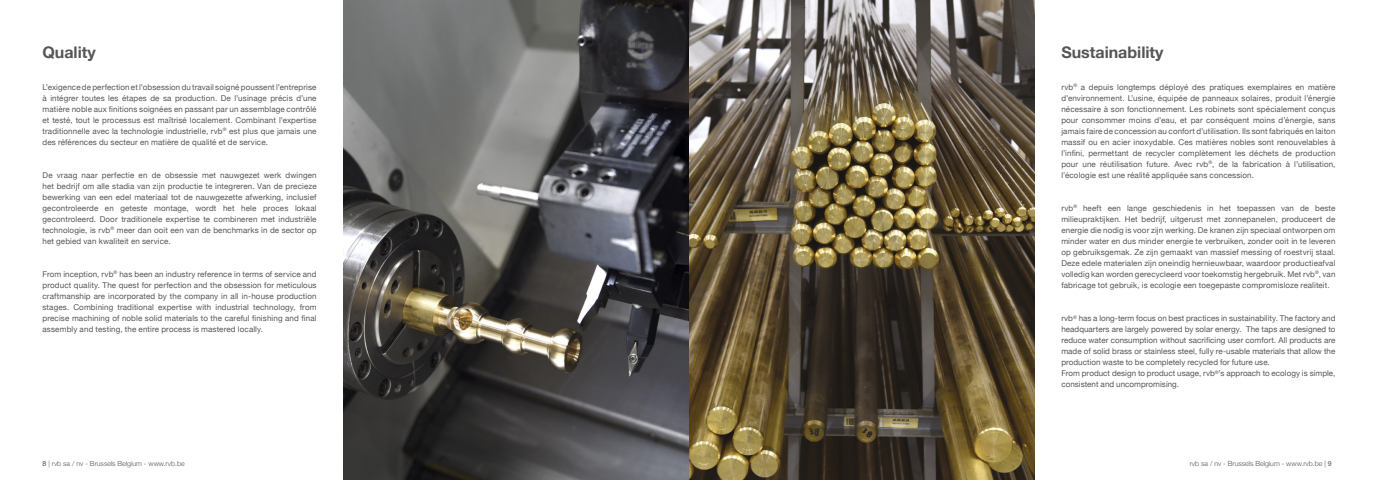
<style>
.page{position:relative;width:1378px;height:480px;background:#fff}
.page>*{position:absolute;margin:0;border:0;box-sizing:border-box;transform-origin:0 0}
.t1{font:700 16px "Helvetica Neue";color:#565656}
.t2{font:8px/11px "Helvetica Neue";letter-spacing:.01em;color:#575656;text-align:justify}
.t3{font:300 7px "Helvetica Neue";color:#565656}
.s1{font-weight:400}
</style>
<div class="page">
<img style="left:343px;top:0;width:692px;height:479px">
<h1 class="t1" style="left:43px;top:43px;width:55px">Quality</h1>
<p class="t2" style="left:43px;top:81px;width:276px">L’exigence de perfection et l’obsession du travail soigné poussent l’entreprise à intégrer toutes les étapes de sa production. De l’usinage précis d’une matière noble aux finitions soignées en passant par un assemblage contrôlé et testé, tout le processus est maîtrisé localement. Combinant l’expertise traditionnelle avec la technologie industrielle, rvb<sup>®</sup> est plus que jamais une des références du secteur en matière de qualité et de service.</p>
<p class="t2" style="left:43px;top:169px;width:276px">De vraag naar perfectie en de obsessie met nauwgezet werk dwingen het bedrijf om alle stadia van zijn productie te integreren. Van de precieze bewerking van een edel materiaal tot de nauwgezette afwerking, inclusief gecontroleerde en geteste montage, wordt het hele proces lokaal gecontroleerd. Door traditionele expertise te combineren met industriële technologie, is rvb<sup>®</sup> meer dan ooit een van de benchmarks in de sector op het gebied van kwaliteit en service.</p>
<p class="t2" style="left:43px;top:268px;width:276px">From inception, rvb<sup>®</sup> has been an industry reference in terms of service and product quality. The quest for perfection and the obsession for meticulous craftmanship are incorporated by the company in all in-house production stages. Combining traditional expertise with industrial technology, from precise machining of noble solid materials to the careful finishing and final assembly and testing, the entire process is mastered locally.</p>
<h1 class="t1" style="left:1061px;top:43px;width:104px">Sustainability</h1>
<p class="t2" style="left:1061px;top:81px;width:276px">rvb<sup>®</sup> a depuis longtemps déployé des pratiques exemplaires en matière d’environnement. L’usine, équipée de panneaux solaires, produit l’énergie nécessaire à son fonctionnement. Les robinets sont spécialement conçus pour consommer moins d’eau, et par conséquent moins d’énergie, sans jamais faire de concession au confort d’utilisation. Ils sont fabriqués en laiton massif ou en acier inoxydable. Ces matières nobles sont renouvelables à l’infini, permettant de recycler complètement les déchets de production pour une réutilisation future. Avec rvb<sup>®</sup>, de la fabrication à l’utilisation, l’écologie est une réalité appliquée sans concession.</p>
<p class="t2" style="left:1061px;top:202px;width:276px">rvb<sup>®</sup> heeft een lange geschiedenis in het toepassen van de beste milieupraktijken. Het bedrijf, uitgerust met zonnepanelen, produceert de energie die nodig is voor zijn werking. De kranen zijn speciaal ontworpen om minder water en dus minder energie te verbruiken, zonder ooit in te leveren op gebruiksgemak. Ze zijn gemaakt van massief messing of roestvrij staal.<br>Deze edele materialen zijn oneindig hernieuwbaar, waardoor productieafval volledig kan worden gerecycleerd voor toekomstig hergebruik. Met rvb<sup>®</sup>, van fabricage tot gebruik, is ecologie een toegepaste compromisloze realiteit.</p>
<p class="t2" style="left:1061px;top:312px;width:276px;text-align:left">rvb<sup>®</sup> has a long-term focus on best practices in sustainability. The factory and headquarters are largely powered by solar energy. The taps are designed to reduce water consumption without sacrificing user comfort. All products are made of solid brass or stainless steel, fully re-usable materials that allow the production waste to be completely recycled for future use.<br>From product design to product usage, rvb<sup>®</sup>’s approach to ecology is simple, consistent and uncompromising.</p>
<p class="t3" style="left:43px;top:458px;width:144px"><span class="s1">8</span> | rvb sa / nv - Brussels Belgium - www.rvb.be</p>
<p class="t3" style="left:1189px;top:458px;width:144px">rvb sa / nv - Brussels Belgium - www.rvb.be | <span class="s1">9</span></p>
</div>
